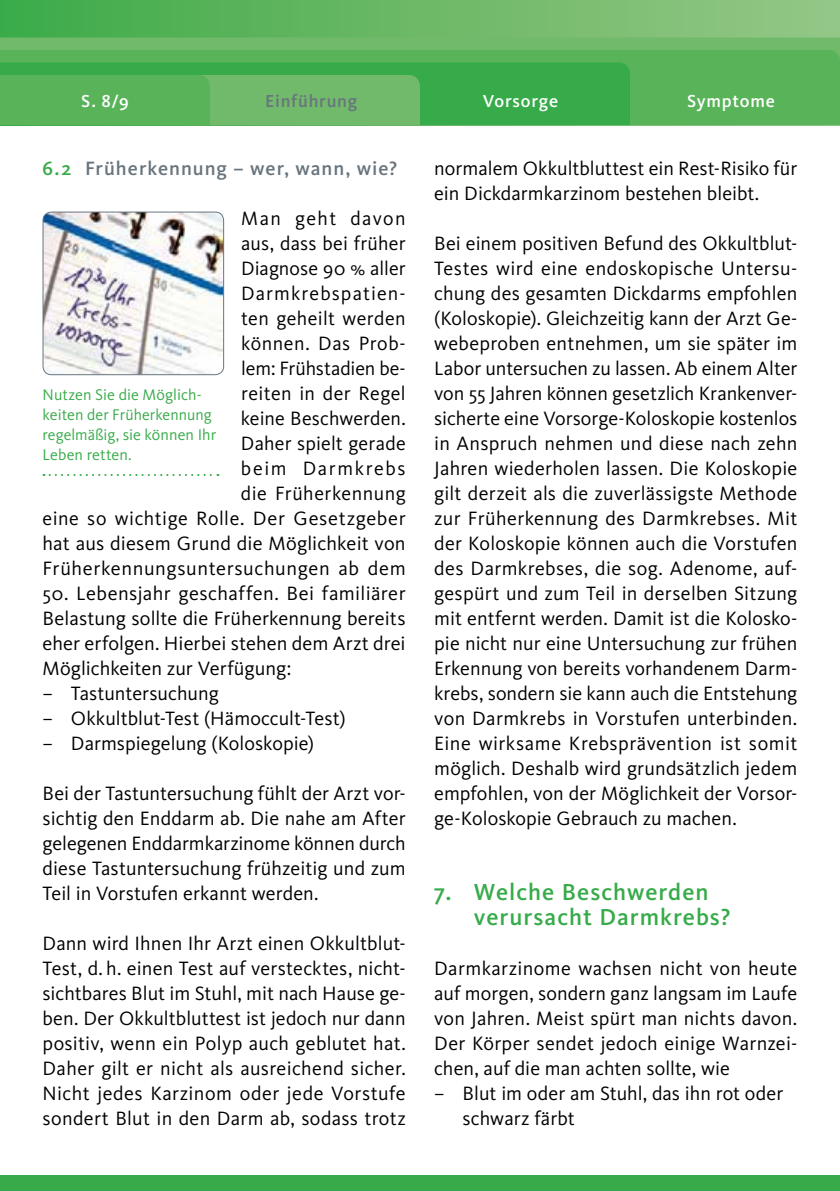
<style>
.page{position:relative;width:840px;height:1191px;background:#fff}
.page>*{position:absolute;margin:0;border:0;box-sizing:border-box;transform-origin:0 0}
.t1{font:500 24px/25px "Kievit Pro";letter-spacing:.04em;color:#37ab49}
.t2{font:20px/25px "Kievit Pro";letter-spacing:.005em;color:#000;text-align:justify}
.t3{font:20px/25px "Kievit Pro";letter-spacing:.025em;color:#000;text-align:right}
.t4{font:500 20px "Kievit Pro";letter-spacing:.045em;color:#68757d}
.t5{font:500 18px "Kievit Pro";letter-spacing:.045em;color:#fff}
.t6{font:500 18px "Kievit Pro";letter-spacing:.04em;color:#68757d}
.t7{font:16px/20px "Kievit Pro";letter-spacing:.005em;color:#37ab49}
.s1{color:#37ab49}
</style>
<div class="page">
<div style="left:0;top:0;width:839px;height:125px;background:linear-gradient(to right,#3eab48,#97c786)"></div>
<div style="left:0;top:1175px;width:839px;height:16px;background:#37ab49"></div>
<svg style="left:44px;top:474px;width:174px;height:2px"></svg>
<div style="left:0;top:38px;width:839px;height:12px;background:#72ba6b"></div>
<div style="left:0;top:50px;width:839px;height:75px;background:#58b359"></div>
<svg style="left:0;top:63px;width:629px;height:62px;background:#4fb156"></svg>
<img style="left:44px;top:213px;width:179px;height:162px">
<div style="left:42px;top:211px;width:182px;height:164px;border:1px solid #68757d;border-radius:9px"></div>
<p class="t5" style="left:81px;top:90px;width:49px">S. 8/9</p>
<p class="t6" style="left:265px;top:90px;width:93px">Einführung</p>
<p class="t5" style="left:482px;top:90px;width:77px">Vorsorge</p>
<p class="t5" style="left:687px;top:90px;width:89px">Symptome</p>
<p class="t4" style="left:42px;top:156px;width:356px"><span class="s1">6.2</span> Früherkennung – wer, wann, wie?</p>
<p class="t3" style="left:42px;top:206px;width:364px">Man geht davon<br>aus, dass bei früher<br>Diagnose 90 % aller<br>Darmkrebspatien-<br>ten geheilt werden<br>können. Das Prob-<br>lem: Frühstadien be-<br>reiten in der Regel<br>keine Beschwerden.<br>Daher spielt gerade<br>beim Darmkrebs<br>die Früherkennung<br>eine so wichtige Rolle. Der Gesetzgeber hat aus diesem Grund die Möglichkeit von<br>Früherkennungsuntersuchungen ab dem</p>
<p class="t2" style="left:42px;top:581px;width:364px">50. Lebensjahr geschaffen. Bei familiärer Belastung sollte die Früherkennung bereits eher erfolgen. Hierbei stehen dem Arzt drei Möglichkeiten zur Verfügung:</p>
<p class="t2" style="left:42px;top:681px;width:178px">– Tastuntersuchung</p>
<p class="t2" style="left:42px;top:706px;width:304px">– Okkultblut-Test (Hämoccult-Test)</p>
<p class="t2" style="left:42px;top:731px;width:273px">– Darmspiegelung (Koloskopie)</p>
<p class="t2" style="left:43px;top:781px;width:364px">Bei der Tastuntersuchung fühlt der Arzt vor&shy;sichtig den Enddarm ab. Die nahe am After gelegenen Enddarmkarzinome können durch diese Tastuntersuchung frühzeitig und zum Teil in Vorstufen erkannt werden.</p>
<p class="t2" style="left:42px;top:931px;width:364px">Dann wird Ihnen Ihr Arzt einen Okkultblut-Test, d. h. einen Test auf verstecktes, nicht&shy;sichtbares Blut im Stuhl, mit nach Hause ge&shy;ben. Der Okkultbluttest ist jedoch nur dann positiv, wenn ein Polyp auch geblutet hat.<br>Daher gilt er nicht als ausreichend sicher.<br>Nicht jedes Karzinom oder jede Vorstufe sondert Blut in den Darm ab, sodass trotz</p>
<p class="t7" style="left:42px;top:384px;width:175px">Nutzen Sie die Möglich&shy;keiten der Früherkennung regelmäßig, sie können Ihr<br>Leben retten.</p>
<p class="t2" style="left:434px;top:156px;width:364px">normalem Okkultbluttest ein Rest-Risiko für ein Dickdarmkarzinom bestehen bleibt.</p>
<p class="t2" style="left:434px;top:231px;width:364px">Bei einem positiven Befund des Okkultblut-Testes wird eine endoskopische Untersu&shy;chung des gesamten Dickdarms empfohlen (Koloskopie). Gleichzeitig kann der Arzt Ge&shy;webeproben entnehmen, um sie später im Labor untersuchen zu lassen. Ab einem Alter von 55 Jahren können gesetzlich Krankenver&shy;sicherte eine Vorsorge-Koloskopie kostenlos in Anspruch nehmen und diese nach zehn Jahren wiederholen lassen. Die Koloskopie gilt derzeit als die zuverlässigste Methode zur Früherkennung des Darmkrebses. Mit der Koloskopie können auch die Vorstufen des Darmkrebses, die sog. Adenome, auf&shy;gespürt und zum Teil in derselben Sitzung mit entfernt werden. Damit ist die Kolosko&shy;pie nicht nur eine Untersuchung zur frühen Erkennung von bereits vorhandenem Darm&shy;krebs, sondern sie kann auch die Entstehung von Darmkrebs in Vorstufen unterbinden.<br>Eine wirksame Krebsprävention ist somit möglich. Deshalb wird grundsätzlich jedem empfohlen, von der Möglichkeit der Vorsor&shy;ge-Koloskopie Gebrauch zu machen.</p>
<p class="t1" style="left:473px;top:879px;width:258px;text-indent:-40px">7. Welche Beschwerden verursacht Darmkrebs?</p>
<p class="t2" style="left:434px;top:956px;width:364px">Darmkarzinome wachsen nicht von heute auf morgen, sondern ganz langsam im Laufe von Jahren. Meist spürt man nichts davon.<br>Der Körper sendet jedoch einige Warnzei&shy;chen, auf die man achten sollte, wie</p>
<p class="t2" style="left:462px;top:1081px;width:322px;text-indent:-28px">– Blut im oder am Stuhl, das ihn rot oder schwarz färbt</p>
</div>
